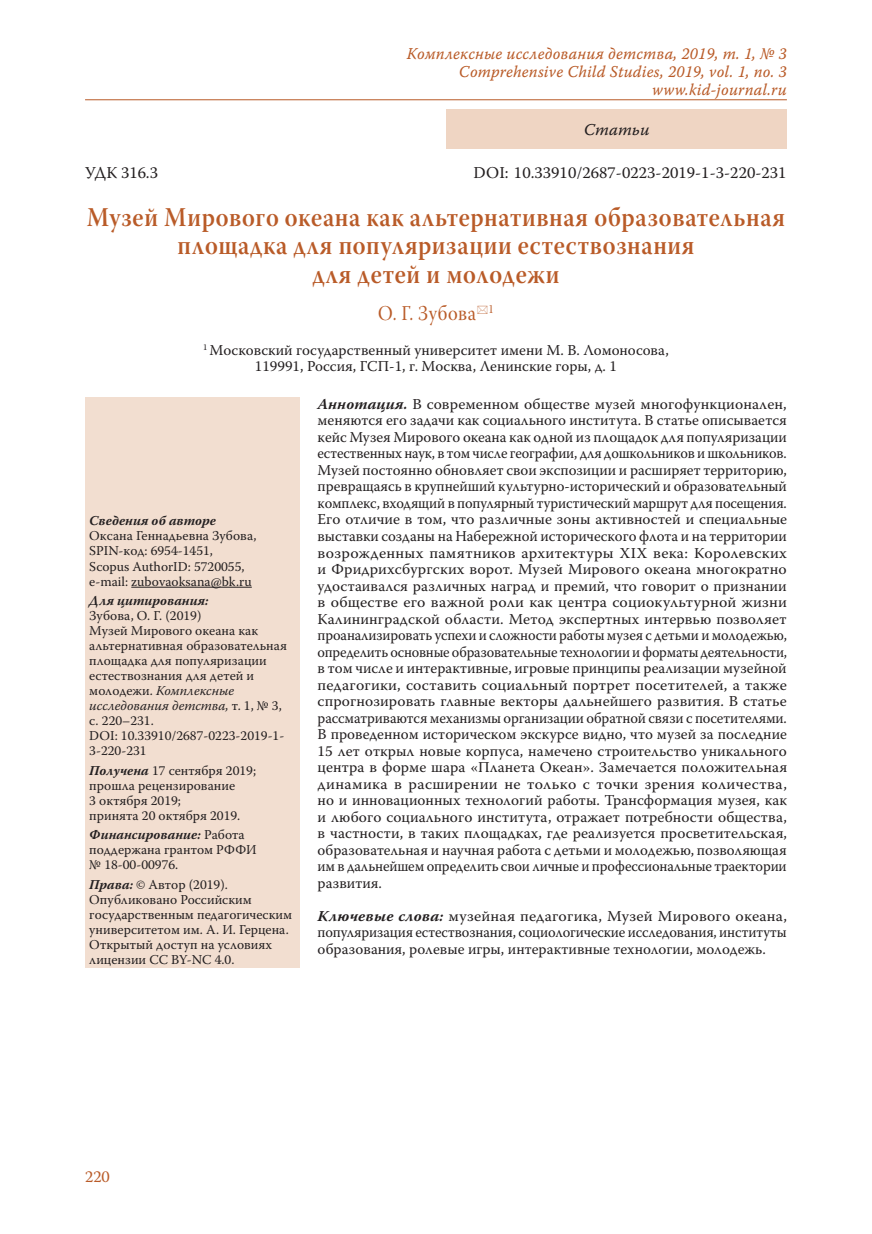
<style>
.page{position:relative;width:872px;height:1234px;background:#fff}
.page>*{position:absolute;margin:0;border:0;box-sizing:border-box;transform-origin:0 0}
.Заголовок_1{font:27px/28.5px "Warnock Pro Semibold Subh";letter-spacing:.025em;color:#b95b28;text-align:center;scale:.9 1}
.Заголовок_2{font:21px "Warnock Pro Subh";letter-spacing:.035em;color:#b95b28;scale:.9 1}
.t1{font:16.5px/18px "Warnock Pro It Capt";letter-spacing:.01em;color:#b95b28;text-align:right;scale:.95 1}
.Body{font:16.5px "Warnock Pro";color:#231f20}
.t2{font:16.5px "Warnock Pro It Capt";color:#231f20}
.t3{font:16.5px "Warnock Pro";color:#b95b28}
.Annotation{font:15px/16.5px "Warnock Pro";color:#231f20;text-align:justify}
.Annotation-2{font:15px/16.5px "Warnock Pro";color:#231f20;text-align:justify;scale:1.05 1}
.Affiliation{font:15px/16.5px "Warnock Pro";color:#231f20;text-align:center}
.Affiliation_info{font:13.5px/15px "Warnock Pro";color:#231f20}
.s1{font-weight:700;font-style:italic}
.s2{font-style:italic}
</style>
<div class="page">
<hr style="left:85px;top:99px;width:702px;height:1px;background:#b95b28">
<div style="left:85px;top:398px;width:214px;height:569px;background:#f2ded0"></div>
<hr style="left:131px;top:586px;width:121px;height:1px;background:#231f20">
<div style="left:446px;top:109px;width:341px;height:40px;background:#efd5c3"></div>
<p class="t1" style="left:407px;top:44px;width:401px">Комплексные исследования детства, 2019, т. 1, № 3<br>Comprehensive Child Studies, 2019, vol. 1, no. 3 www.kid-journal.ru</p>
<p class="t2" style="left:584px;top:120px;width:67px">Статьи</p>
<p class="Body" style="left:85px;top:163px;width:74px">УДК 316.3</p>
<p class="Body" style="left:473px;top:163px;width:314px">DOI: 10.33910/2687-0223-2019-1-3-220-231</p>
<p class="Заголовок_1" style="left:87px;top:202px;width:777px">Музей Мирового океана как альтернативная образовательная площадка для популяризации естествознания<br>для детей и молодежи</p>
<p class="Заголовок_2" style="left:378px;top:301px;width:130px">О. Г. Зубова <sup>1</sup></p>
<p class="Affiliation" style="left:203px;top:341px;width:467px"><sup>1</sup> Московский государственный университет имени М. В. Ломоносова,<br>119991, Россия, ГСП-1, г. Москва, Ленинские горы, д. 1</p>
<p class="Affiliation_info" style="left:89px;top:513px;width:169px"><span class="s1">Сведения об авторе<br></span>Оксана Геннадьевна Зубова,<br>SPIN-код: 6954-1451,<br>Scopus AuthorID: 5720055, e-mail: zubovaoksana@bk.ru</p>
<p class="Affiliation_info" style="left:89px;top:592px;width:199px"><span class="s1">Для цитирования:<br></span>Зубова, О. Г. (2019)<br>Музей Мирового океана как альтернативная образовательная площадка для популяризации естествознания для детей и молодежи. <span class="s2">Комплексные исследования детства,</span> т. 1, № 3, с. 220–231.<br>DOI: 10.33910/2687-0223-2019-1-<br>3-220-231</p>
<p class="Affiliation_info" style="left:89px;top:762px;width:168px"><span class="s1">Получена</span> 17 сентября 2019; прошла рецензирование<br>3 октября 2019;<br>принята 20 октября 2019.</p>
<p class="Affiliation_info" style="left:89px;top:826px;width:169px"><span class="s1">Финансирование:</span> Работа поддержана грантом РФФИ № 18-00-00976.</p>
<p class="Affiliation_info" style="left:89px;top:876px;width:204px"><span class="s1">Права:</span> © Автор (2019).<br>Опубликовано Российским государственным педагогическим университетом им. А. И. Герцена.<br>Открытый доступ на условиях лицензии CC BY-NC 4.0.</p>
<p class="Annotation" style="left:317px;top:395px;width:471px"><span class="s1">Аннотация.</span> В современном обществе музей многофункционален, меняются его задачи как социального института. В статье описывается кейс Музея Мирового океана как одной из площадок для популяризации естественных наук, в том числе географии, для дошкольников и школьников.<br>Музей постоянно обновляет свои экспозиции и расширяет территорию, превращаясь в крупнейший культурно-исторический и образовательный комплекс, входящий в популярный туристический маршрут для посещения.<br>Его отличие в том, что различные зоны активностей и специальные выставки созданы на Набережной исторического флота и на территории возрожденных памятников архитектуры ХIX века: Королевских и Фридрихсбургских ворот. Музей Мирового океана многократно удостаивался различных наград и премий, что говорит о признании в обществе его важной роли как центра социокультурной жизни Калининградской области. Метод экспертных интервью позволяет проанализировать успехи и сложности работы музея с детьми и молодежью, определить основные образовательные технологии и форматы деятельности, в том числе и интерактивные, игровые принципы реализации музейной педагогики, составить социальный портрет посетителей, а также спрогнозировать главные векторы дальнейшего развития. В статье рассматриваются механизмы организации обратной связи с посетителями.<br>В проведенном историческом экскурсе видно, что музей за последние 15 лет открыл новые корпуса, намечено строительство уникального центра в форме шара «Планета Океан». Замечается положительная динамика в расширении не только с точки зрения количества, но и инновационных технологий работы. Трансформация музея, как и любого социального института, отражает потребности общества, в частности, в таких площадках, где реализуется просветительская, образовательная и научная работа с детьми и молодежью, позволяющая им в дальнейшем определить свои личные и профессиональные траектории развития.</p>
<p class="Annotation-2" style="left:317px;top:907px;width:448px"><span class="s1">Ключевые слова:</span> музейная педагогика, Музей Мирового океана, популяризация естествознания, социологические исследования, институты образования, ролевые игры, интерактивные технологии, молодежь.</p>
<p class="t3" style="left:85px;top:1166px;width:26px">220</p>
</div>
